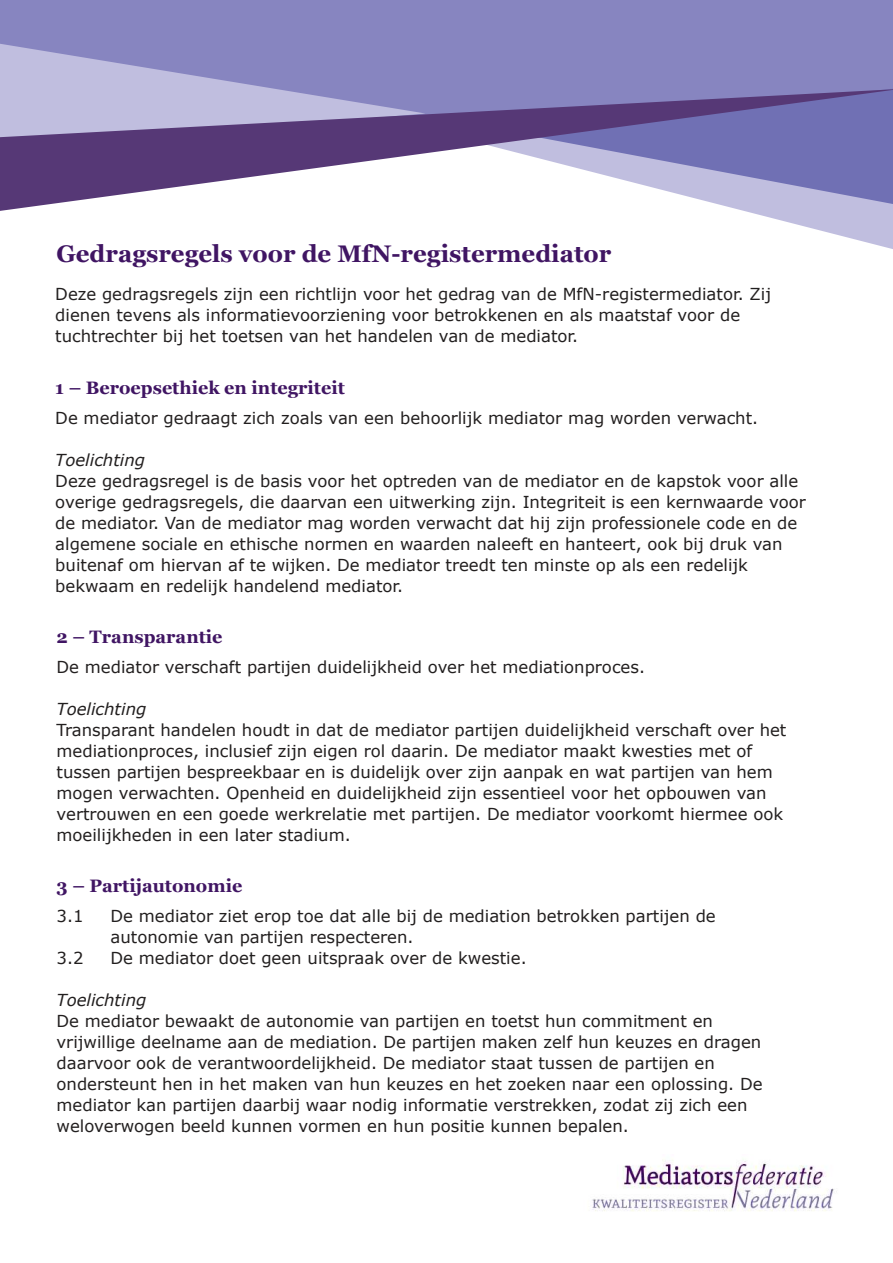
<style>
.page{position:relative;width:893px;height:1263px;background:#fff}
.page>*{position:absolute;margin:0;border:0;box-sizing:border-box;transform-origin:0 0}
.t1{font:700 24px "Georgia";color:#401563}
.t2{font:700 18px "Georgia";color:#401563}
.t3{font:16.5px/21px "Verdana";color:#221f1f}
.t4{font:italic 16.5px "Verdana";color:#221f1f}
</style>
<div class="page">
<img style="left:592px;top:1160px;width:242px;height:51px">
<div style="left:0;top:0;width:893px;height:89px;background:#8785c0"></div>
<svg style="left:0;top:44px;width:425px;height:45px;background:#9997ca"></svg>
<svg style="left:745px;top:211px;width:148px;height:38px"></svg>
<svg style="left:0;top:89px;width:893px;height:122px"></svg>
<h1 class="t1" style="left:57px;top:243px;width:556px">Gedragsregels voor de MfN-registermediator</h1>
<p class="t3" style="left:55px;top:285px;width:717px">Deze gedragsregels zijn een richtlijn voor het gedrag van de MfN-registermediator. Zij dienen tevens als informatievoorziening voor betrokkenen en als maatstaf voor de tuchtrechter bij het toetsen van het handelen van de mediator.</p>
<p class="t2" style="left:55px;top:380px;width:291px">1 – Beroepsethiek en integriteit</p>
<p class="t3" style="left:55px;top:408px;width:704px">De mediator gedraagt zich zoals van een behoorlijk mediator mag worden verwacht.</p>
<p class="t4" style="left:55px;top:453px;width:91px">Toelichting</p>
<p class="t3" style="left:55px;top:471px;width:752px">Deze gedragsregel is de basis voor het optreden van de mediator en de kapstok voor alle overige gedragsregels, die daarvan een uitwerking zijn. Integriteit is een kernwaarde voor de mediator. Van de mediator mag worden verwacht dat hij zijn professionele code en de algemene sociale en ethische normen en waarden naleeft en hanteert, ook bij druk van buitenaf om hiervan af te wijken. De mediator treedt ten minste op als een redelijk bekwaam en redelijk handelend mediator.</p>
<p class="t2" style="left:57px;top:629px;width:168px">2 – Transparantie</p>
<p class="t3" style="left:57px;top:657px;width:590px">De mediator verschaft partijen duidelijkheid over het mediationproces.</p>
<p class="t4" style="left:57px;top:702px;width:91px">Toelichting</p>
<p class="t3" style="left:57px;top:720px;width:731px">Transparant handelen houdt in dat de mediator partijen duidelijkheid verschaft over het mediationproces, inclusief zijn eigen rol daarin. De mediator maakt kwesties met of tussen partijen bespreekbaar en is duidelijk over zijn aanpak en wat partijen van hem mogen verwachten. Openheid en duidelijkheid zijn essentieel voor het opbouwen van vertrouwen en een goede werkrelatie met partijen. De mediator voorkomt hiermee ook moeilijkheden in een later stadium.</p>
<p class="t2" style="left:57px;top:878px;width:187px">3 – Partijautonomie</p>
<p class="t3" style="left:57px;top:906px;width:28px">3.1</p>
<p class="t3" style="left:111px;top:906px;width:607px">De mediator ziet erop toe dat alle bij de mediation betrokken partijen de autonomie van partijen respecteren.</p>
<p class="t3" style="left:57px;top:948px;width:28px">3.2</p>
<p class="t3" style="left:111px;top:948px;width:418px">De mediator doet geen uitspraak over de kwestie.</p>
<p class="t4" style="left:57px;top:993px;width:91px">Toelichting</p>
<p class="t3" style="left:57px;top:1011px;width:708px">De mediator bewaakt de autonomie van partijen en toetst hun commitment en vrijwillige deelname aan de mediation. De partijen maken zelf hun keuzes en dragen daarvoor ook de verantwoordelijkheid. De mediator staat tussen de partijen en ondersteunt hen in het maken van hun keuzes en het zoeken naar een oplossing. De mediator kan partijen daarbij waar nodig informatie verstrekken, zodat zij zich een weloverwogen beeld kunnen vormen en hun positie kunnen bepalen.</p>
</div>
